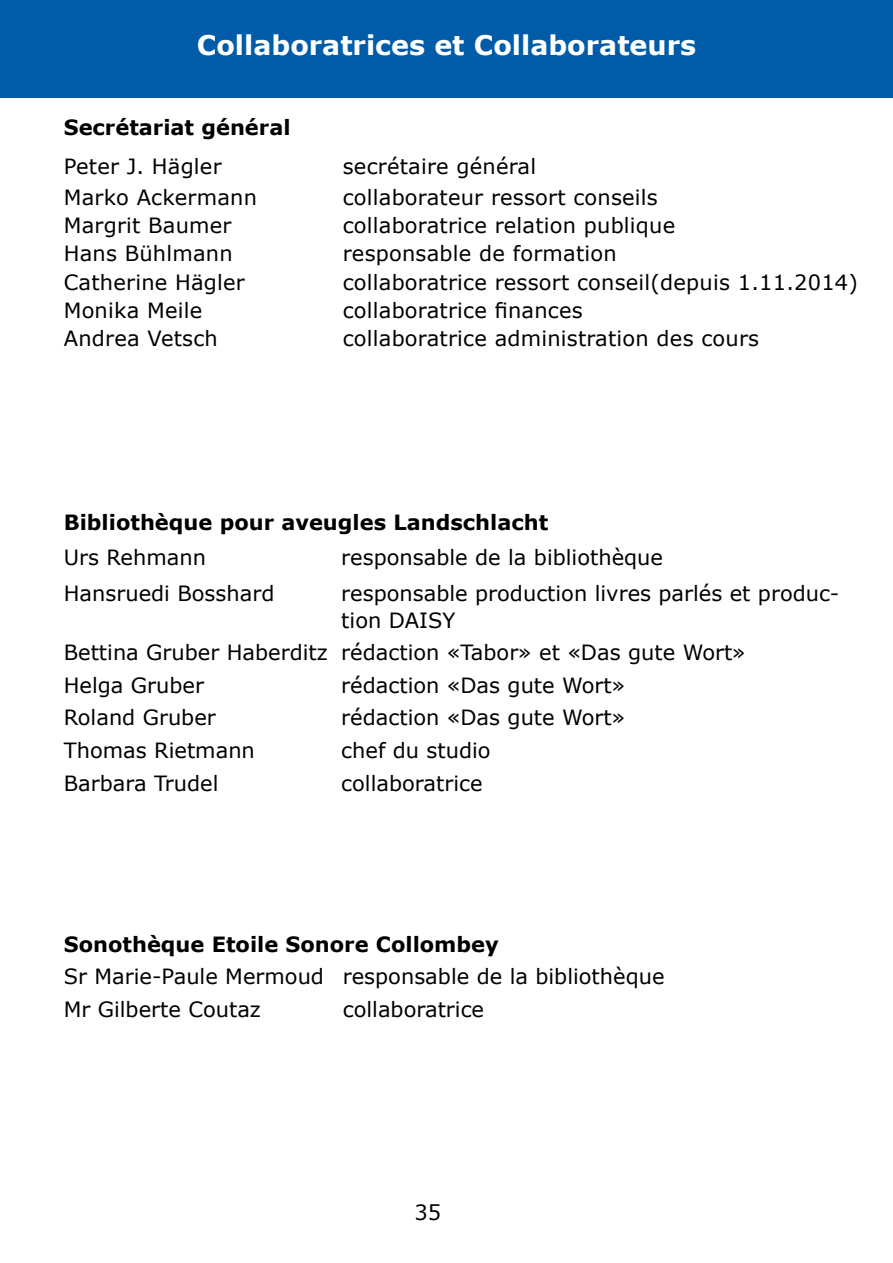
<style>
.page{position:relative;width:893px;height:1263px;background:#fff}
.page>*{position:absolute;margin:0;border:0;box-sizing:border-box;transform-origin:0 0}
.t1{font:700 27px "Verdana";color:#fff}
.t2{font:21px/32.5px "Verdana";color:#000}
.t3{font:700 21px "Verdana";color:#000}
</style>
<div class="page">
<div style="left:0;top:0;width:893px;height:98px;background:#005ca8"></div>
<p class="t1" style="left:197px;top:26px;width:501px">Collaboratrices et Collaborateurs</p>
<p class="t3" style="left:64px;top:113px;width:228px">Secrétariat général</p>
<p class="t2" style="left:64px;top:149px;width:159px">Peter J. Hägler</p>
<p class="t2" style="left:343px;top:149px;width:195px">secrétaire général</p>
<p class="t2" style="left:64px;top:181px;width:195px">Marko Ackermann</p>
<p class="t2" style="left:343px;top:181px;width:317px">collaborateur ressort conseils</p>
<p class="t2" style="left:64px;top:209px;width:169px">Margrit Baumer</p>
<p class="t2" style="left:343px;top:209px;width:334px">collaboratrice relation publique</p>
<p class="t2" style="left:64px;top:237px;width:170px">Hans Bühlmann</p>
<p class="t2" style="left:343px;top:237px;width:275px">responsable de formation</p>
<p class="t2" style="left:64px;top:265px;width:183px">Catherine Hägler</p>
<p class="t2" style="left:343px;top:265px;width:517px">collaboratrice ressort conseil(depuis 1.11.2014)</p>
<p class="t2" style="left:64px;top:294px;width:140px">Monika Meile</p>
<p class="t2" style="left:343px;top:294px;width:241px">collaboratrice finances</p>
<p class="t2" style="left:64px;top:322px;width:156px">Andrea Vetsch</p>
<p class="t2" style="left:343px;top:322px;width:418px">collaboratrice administration des cours</p>
<p class="t3" style="left:64px;top:507px;width:486px">Bibliothèque pour aveugles Landschlacht</p>
<p class="t2" style="left:64px;top:541px;width:144px">Urs Rehmann</p>
<p class="t2" style="left:341px;top:541px;width:323px">responsable de la bibliothèque</p>
<p class="t2" style="left:64px;top:577px;width:212px">Hansruedi Bosshard</p>
<p class="t2" style="left:341px;top:580px;width:499px;line-height:27px">responsable production livres parlés et produc&shy;tion DAISY</p>
<p class="t2" style="left:64px;top:636px;width:684px">Bettina Gruber Haberditz rédaction «Tabor» et «Das gute Wort»<br>Helga Gruber</p>
<p class="t2" style="left:341px;top:669px;width:286px">rédaction «Das gute Wort»</p>
<p class="t2" style="left:64px;top:701px;width:154px">Roland Gruber</p>
<p class="t2" style="left:341px;top:701px;width:286px">rédaction «Das gute Wort»</p>
<p class="t2" style="left:64px;top:734px;width:193px">Thomas Rietmann</p>
<p class="t2" style="left:341px;top:734px;width:151px">chef du studio</p>
<p class="t2" style="left:64px;top:766px;width:156px">Barbara Trudel</p>
<p class="t2" style="left:341px;top:766px;width:143px">collaboratrice</p>
<p class="t3" style="left:64px;top:929px;width:436px">Sonothèque Etoile Sonore Collombey</p>
<p class="t2" style="left:64px;top:960px;width:602px">Sr Marie-Paule Mermoud responsable de la bibliothèque<br>Mr Gilberte Coutaz</p>
<p class="t2" style="left:343px;top:992px;width:143px">collaboratrice</p>
<p class="t2" style="left:415px;top:1195px;width:28px">35</p>
</div>
